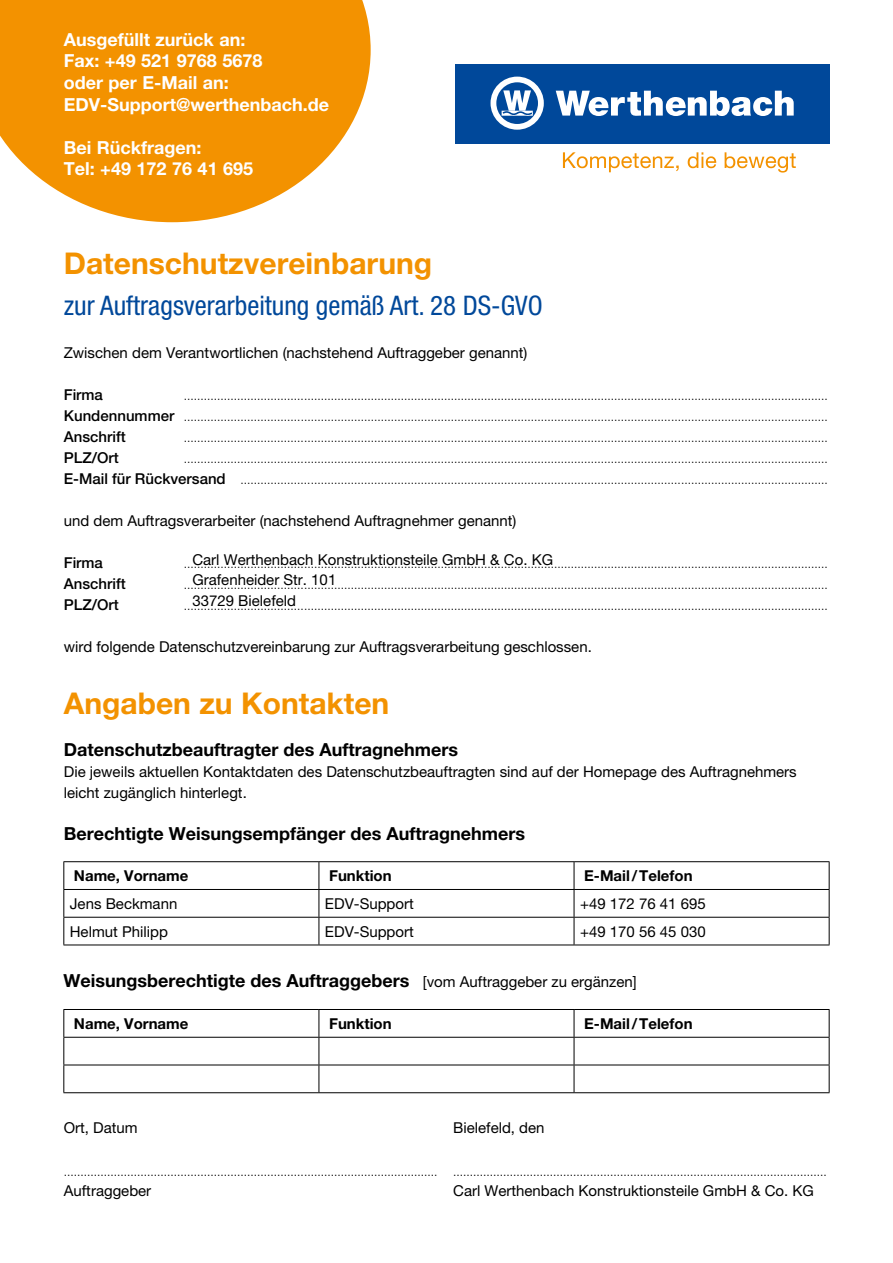
<style>
.page{position:relative;width:893px;height:1263px;background:#fff}
.page>*{position:absolute;margin:0;border:0;box-sizing:border-box;transform-origin:0 0}
.t1{font:700 30px "Helvetica Neue LT Pro";color:#f39200}
.t2{font:condensed 27px "Helvetica Neue LT Pro";color:#00489a}
.t3{font:700 18px "Helvetica Neue LT Pro";color:#000}
.t4{font:700 18px/21.6px "Helvetica Neue LT Pro";color:#fff}
.t5{font:15px/20.9px "Helvetica Neue LT Pro";color:#000}
.t6{font:700 15px "Helvetica Neue LT Pro";color:#000}
.t7{font:500 15px "Helvetica Neue LT Pro";color:#000}
.t8{font:300 12px/21px "Helvetica Neue LT Pro";color:#000;text-align:right}
.s1{font-weight:500;font-size:15px}
</style>
<div class="page">
<div style="left:455px;top:64px;width:374px;height:79px;background:#00489a"></div>
<svg style="left:490px;top:77px;width:54px;height:53px"></svg>
<svg style="left:556px;top:91px;width:238px;height:25px"></svg>
<svg style="left:563px;top:152px;width:116px;height:20px"></svg>
<svg style="left:688px;top:152px;width:28px;height:16px"></svg>
<svg style="left:725px;top:152px;width:71px;height:21px"></svg>
<svg style="left:0;top:0;width:371px;height:222px;background:#f4a124"></svg>
<hr style="left:63px;top:861px;width:256px;height:1px;background:#000">
<hr style="left:319px;top:861px;width:255px;height:1px;background:#000">
<hr style="left:574px;top:861px;width:255px;height:1px;background:#000">
<hr style="left:63px;top:889px;width:256px;height:1px;background:#000">
<hr style="left:319px;top:889px;width:255px;height:1px;background:#000">
<hr style="left:574px;top:889px;width:255px;height:1px;background:#000">
<hr style="left:63px;top:917px;width:256px;height:1px;background:#000">
<svg style="left:63px;top:862px;width:1px;height:82px"></svg>
<hr style="left:319px;top:917px;width:255px;height:1px;background:#000">
<svg style="left:319px;top:862px;width:1px;height:82px"></svg>
<hr style="left:574px;top:917px;width:255px;height:1px;background:#000">
<svg style="left:574px;top:862px;width:1px;height:82px"></svg>
<svg style="left:829px;top:862px;width:1px;height:82px"></svg>
<hr style="left:63px;top:944px;width:256px;height:1px;background:#000">
<hr style="left:319px;top:944px;width:255px;height:1px;background:#000">
<hr style="left:574px;top:944px;width:255px;height:1px;background:#000">
<hr style="left:63px;top:1009px;width:256px;height:1px;background:#000">
<hr style="left:319px;top:1009px;width:255px;height:1px;background:#000">
<hr style="left:574px;top:1009px;width:255px;height:1px;background:#000">
<hr style="left:63px;top:1037px;width:256px;height:1px;background:#000">
<hr style="left:319px;top:1037px;width:255px;height:1px;background:#000">
<hr style="left:574px;top:1037px;width:255px;height:1px;background:#000">
<hr style="left:63px;top:1064px;width:256px;height:1px;background:#000">
<svg style="left:63px;top:1010px;width:1px;height:82px"></svg>
<hr style="left:319px;top:1064px;width:255px;height:1px;background:#000">
<svg style="left:319px;top:1010px;width:1px;height:82px"></svg>
<hr style="left:574px;top:1064px;width:255px;height:1px;background:#000">
<svg style="left:574px;top:1010px;width:1px;height:82px"></svg>
<svg style="left:829px;top:1010px;width:1px;height:82px"></svg>
<hr style="left:63px;top:1092px;width:256px;height:1px;background:#000">
<hr style="left:319px;top:1092px;width:255px;height:1px;background:#000">
<hr style="left:574px;top:1092px;width:255px;height:1px;background:#000">
<h3 class="t4" style="left:64px;top:28px;width:267px">Ausgefüllt zurück an:<br>Fax: +49 521 9768 5678<br>oder per E-Mail an:<br>EDV-Support@werthenbach.de</h3>
<h3 class="t4" style="left:64px;top:136px;width:191px">Bei Rückfragen:<br>Tel: +49 172 76 41 695</h3>
<h1 class="t1" style="left:64px;top:245px;width:370px">Datenschutzvereinbarung</h1>
<h2 class="t2" style="left:64px;top:290px;width:480px">zur Auftragsverarbeitung gemäß Art. 28 DS-GVO</h2>
<p class="t5" style="left:64px;top:342px;width:465px">Zwischen dem Verantwortlichen (nachstehend Auftraggeber genannt)</p>
<p class="t7" style="left:64px;top:385px;width:41px">Firma</p>
<p class="t8" style="left:64px;top:385px;width:765px">.................................................................................................................................................................................................<br><span class="s1">Kundennummer</span> .................................................................................................................................................................................................</p>
<p class="t7" style="left:64px;top:427px;width:63px">Anschrift</p>
<p class="t8" style="left:184px;top:427px;width:645px">.................................................................................................................................................................................................</p>
<p class="t7" style="left:64px;top:448px;width:57px">PLZ/Ort</p>
<p class="t8" style="left:64px;top:448px;width:765px">.................................................................................................................................................................................................<br><span class="s1">E-Mail für Rückversand</span> ................................................................................................................................................................................</p>
<p class="t5" style="left:64px;top:510px;width:454px">und dem Auftragsverarbeiter (nachstehend Auftragnehmer genannt)</p>
<p class="t7" style="left:64px;top:553px;width:41px">Firma</p>
<p class="t8" style="left:184px;top:553px;width:645px">.................................................................................................................................................................................................</p>
<p class="t7" style="left:64px;top:574px;width:63px">Anschrift</p>
<p class="t8" style="left:184px;top:574px;width:645px">.................................................................................................................................................................................................</p>
<p class="t7" style="left:64px;top:595px;width:57px">PLZ/Ort</p>
<p class="t8" style="left:184px;top:595px;width:645px">.................................................................................................................................................................................................</p>
<p class="t5" style="left:64px;top:636px;width:530px">wird folgende Datenschutzvereinbarung zur Auftragsverarbeitung geschlossen.</p>
<p class="t5" style="left:192px;top:549px;width:362px">Carl Werthenbach Konstruktionsteile GmbH &amp; Co. KG<br>Grafenheider Str. 101<br>33729 Bielefeld</p>
<h1 class="t1" style="left:64px;top:685px;width:327px">Angaben zu Kontakten</h1>
<h3 class="t3" style="left:64px;top:738px;width:396px">Datenschutzbeauftragter des Auftragnehmers</h3>
<p class="t5" style="left:64px;top:761px;width:734px">Die jeweils aktuellen Kontaktdaten des Datenschutzbeauftragten sind auf der Homepage des Auftragnehmers leicht zugänglich hinterlegt.</p>
<h3 class="t3" style="left:64px;top:822px;width:463px">Berechtigte Weisungsempfänger des Auftragnehmers</h3>
<p class="t6" style="left:74px;top:867px;width:116px">Name, Vorname</p>
<p class="t6" style="left:329px;top:867px;width:64px">Funktion</p>
<p class="t6" style="left:584px;top:867px;width:110px">E-Mail/Telefon</p>
<p class="t5" style="left:70px;top:893px;width:109px">Jens Beckmann</p>
<p class="t5" style="left:325px;top:893px;width:90px">EDV-Support</p>
<p class="t5" style="left:580px;top:893px;width:127px">+49 172 76 41 695</p>
<p class="t5" style="left:70px;top:921px;width:100px">Helmut Philipp</p>
<p class="t5" style="left:325px;top:921px;width:90px">EDV-Support</p>
<p class="t5" style="left:580px;top:921px;width:127px">+49 170 56 45 030</p>
<h3 class="t3" style="left:63px;top:969px;width:347px">Weisungsberechtigte des Auftraggebers</h3>
<p class="t5" style="left:423px;top:971px;width:215px">[vom Auftraggeber zu ergänzen]</p>
<p class="t6" style="left:74px;top:1014px;width:116px">Name, Vorname</p>
<p class="t6" style="left:329px;top:1014px;width:64px">Funktion</p>
<p class="t6" style="left:584px;top:1014px;width:110px">E-Mail/Telefon</p>
<p class="t5" style="left:64px;top:1117px;width:75px">Ort, Datum</p>
<p class="t5" style="left:453px;top:1117px;width:93px">Bielefeld, den</p>
<p class="t8" style="left:453px;top:1161px;width:375px">................................................................................................................</p>
<p class="t8" style="left:64px;top:1161px;width:375px">................................................................................................................</p>
<p class="t5" style="left:64px;top:1180px;width:89px">Auftraggeber</p>
<p class="t5" style="left:453px;top:1180px;width:362px">Carl Werthenbach Konstruktionsteile GmbH &amp; Co. KG</p>
</div>
